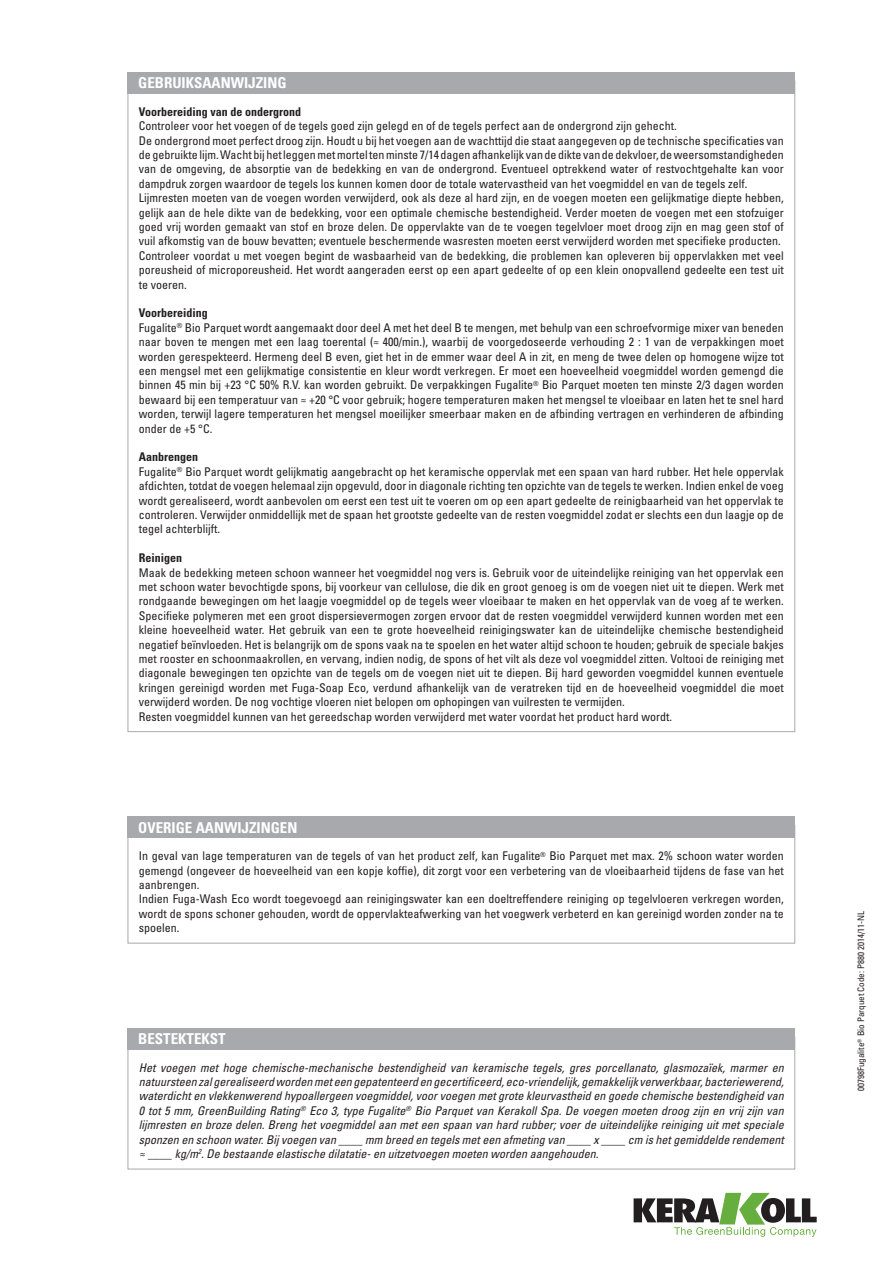
<style>
.page{position:relative;width:893px;height:1263px;background:#fff}
.page>*{position:absolute;margin:0;border:0;box-sizing:border-box;transform-origin:0 0}
.t1{font:700 condensed 15px "Univers LT Std";color:#fff}
.t2{font:condensed 12px/14.4px "Univers LT Std";color:#231f20}
.t3{font:italic condensed 12px/14.4px "Univers LT Std";color:#231f20;text-align:justify}
.t4{font:700 condensed 12px "Univers LT Std";color:#231f20}
.t5{font:condensed 9px "Univers LT Std";color:#231f20}
.s1{font-weight:700}
</style>
<div class="page">
<svg style="left:634px;top:1193px;width:183px;height:44px"></svg>
<div style="left:128px;top:72px;width:667px;height:22px;background:#a8a9ad"></div>
<div style="left:128px;top:825px;width:667px;height:118px;border:1px solid #a8a9ad"></div>
<div style="left:128px;top:817px;width:667px;height:21px;background:#a8a9ad"></div>
<div style="left:128px;top:1037px;width:667px;height:132px;border:1px solid #a8a9ad"></div>
<div style="left:128px;top:1028px;width:667px;height:21px;background:#a8a9ad"></div>
<p class="t1" style="left:138px;top:74px;width:150px">GEBRUIKSAANWIJZING</p>
<p class="t4" style="left:139px;top:104px;width:164px">Voorbereiding van de ondergrond</p>
<p class="t2" style="left:139px;top:119px;width:646px">Controleer voor het voegen of de tegels goed zijn gelegd en of de tegels perfect aan de ondergrond zijn gehecht.<br>De ondergrond moet perfect droog zijn. Houdt u bij het voegen aan de wachttijd die staat aangegeven op de technische specificaties van de gebruikte lijm. Wacht bij het leggen met mortel ten minste 7/14 dagen afhankelijk van de dikte van de dekvloer, de weersomstandigheden van de omgeving, de absorptie van de bedekking en van de ondergrond. Eventueel optrekkend water of restvochtgehalte kan voor dampdruk zorgen waardoor de tegels los kunnen komen door de totale watervastheid van het voegmiddel en van de tegels zelf.<br>Lijmresten moeten van de voegen worden verwijderd, ook als deze al hard zijn, en de voegen moeten een gelijkmatige diepte hebben, gelijk aan de hele dikte van de bedekking, voor een optimale chemische bestendigheid. Verder moeten de voegen met een stofzuiger goed vrij worden gemaakt van stof en broze delen. De oppervlakte van de te voegen tegelvloer moet droog zijn en mag geen stof of vuil afkomstig van de bouw bevatten; eventuele beschermende wasresten moeten eerst verwijderd worden met specifieke producten.<br>Controleer voordat u met voegen begint de wasbaarheid van de bedekking, die problemen kan opleveren bij oppervlakken met veel poreusheid of microporeusheid. Het wordt aangeraden eerst op een apart gedeelte of op een klein onopvallend gedeelte een test uit te voeren.</p>
<p class="t2" style="left:139px;top:306px;width:646px"><span class="s1">Voorbereiding<br></span>Fugalite<sup>®</sup> Bio Parquet wordt aangemaakt door deel A met het deel B te mengen, met behulp van een schroefvormige mixer van beneden naar boven te mengen met een laag toerental (≈ 400/min.), waarbij de voorgedoseerde verhouding 2 : 1 van de verpakkingen moet worden gerespekteerd. Hermeng deel B even, giet het in de emmer waar deel A in zit, en meng de twee delen op homogene wijze tot een mengsel met een gelijkmatige consistentie en kleur wordt verkregen. Er moet een hoeveelheid voegmiddel worden gemengd die binnen 45 min bij +23 °C 50% R.V. kan worden gebruikt. De verpakkingen Fugalite<sup>®</sup> Bio Parquet moeten ten minste 2/3 dagen worden bewaard bij een temperatuur van ≈ +20 °C voor gebruik; hogere temperaturen maken het mengsel te vloeibaar en laten het te snel hard worden, terwijl lagere temperaturen het mengsel moeilijker smeerbaar maken en de afbinding vertragen en verhinderen de afbinding onder de +5 °C.</p>
<p class="t2" style="left:139px;top:450px;width:646px"><span class="s1">Aanbrengen<br></span>Fugalite<sup>®</sup> Bio Parquet wordt gelijkmatig aangebracht op het keramische oppervlak met een spaan van hard rubber. Het hele oppervlak afdichten, totdat de voegen helemaal zijn opgevuld, door in diagonale richting ten opzichte van de tegels te werken. Indien enkel de voeg wordt gerealiseerd, wordt aanbevolen om eerst een test uit te voeren om op een apart gedeelte de reinigbaarheid van het oppervlak te controleren. Verwijder onmiddellijk met de spaan het grootste gedeelte van de resten voegmiddel zodat er slechts een dun laagje op de tegel achterblijft.</p>
<p class="t4" style="left:139px;top:551px;width:45px">Reinigen</p>
<p class="t2" style="left:139px;top:565px;width:646px">Maak de bedekking meteen schoon wanneer het voegmiddel nog vers is. Gebruik voor de uiteindelijke reiniging van het oppervlak een met schoon water bevochtigde spons, bij voorkeur van cellulose, die dik en groot genoeg is om de voegen niet uit te diepen. Werk met rondgaande bewegingen om het laagje voegmiddel op de tegels weer vloeibaar te maken en het oppervlak van de voeg af te werken.<br>Specifieke polymeren met een groot dispersievermogen zorgen ervoor dat de resten voegmiddel verwijderd kunnen worden met een kleine hoeveelheid water. Het gebruik van een te grote hoeveelheid reinigingswater kan de uiteindelijke chemische bestendigheid negatief beïnvloeden. Het is belangrijk om de spons vaak na te spoelen en het water altijd schoon te houden; gebruik de speciale bakjes met rooster en schoonmaakrollen, en vervang, indien nodig, de spons of het vilt als deze vol voegmiddel zitten. Voltooi de reiniging met diagonale bewegingen ten opzichte van de tegels om de voegen niet uit te diepen. Bij hard geworden voegmiddel kunnen eventuele kringen gereinigd worden met Fuga-Soap Eco, verdund afhankelijk van de veratreken tijd en de hoeveelheid voegmiddel die moet verwijderd worden. De nog vochtige vloeren niet belopen om ophopingen van vuilresten te vermijden.<br>Resten voegmiddel kunnen van het gereedschap worden verwijderd met water voordat het product hard wordt.</p>
<p class="t1" style="left:138px;top:818px;width:161px">OVERIGE AANWIJZINGEN</p>
<p class="t2" style="left:139px;top:848px;width:646px">In geval van lage temperaturen van de tegels of van het product zelf, kan Fugalite<sup>®</sup> Bio Parquet met max. 2% schoon water worden gemengd (ongeveer de hoeveelheid van een kopje koffie), dit zorgt voor een verbetering van de vloeibaarheid tijdens de fase van het aanbrengen.<br>Indien Fuga-Wash Eco wordt toegevoegd aan reinigingswater kan een doeltreffendere reiniging op tegelvloeren verkregen worden, wordt de spons schoner gehouden, wordt de oppervlakteafwerking van het voegwerk verbeterd en kan gereinigd worden zonder na te spoelen.</p>
<p class="t1" style="left:138px;top:1030px;width:89px">BESTEKTEKST</p>
<p class="t3" style="left:139px;top:1060px;width:646px">Het voegen met hoge chemische-mechanische bestendigheid van keramische tegels, gres porcellanato, glasmozaïek, marmer en natuursteen zal gerealiseerd worden met een gepatenteerd en gecertificeerd, eco-vriendelijk, gemakkelijk verwerkbaar, bacteriewerend, waterdicht en vlekkenwerend hypoallergeen voegmiddel, voor voegen met grote kleurvastheid en goede chemische bestendigheid van 0 tot 5 mm, GreenBuilding Rating<sup>®</sup> Eco 3, type Fugalite<sup>®</sup> Bio Parquet van Kerakoll Spa. De voegen moeten droog zijn en vrij zijn van lijmresten en broze delen. Breng het voegmiddel aan met een spaan van hard rubber; voer de uiteindelijke reiniging uit met speciale sponzen en schoon water. Bij voegen van ____ mm breed en tegels met een afmeting van ____ x ____ cm is het gemiddelde rendement ≈ ____ kg/m<sup>2</sup>. De bestaande elastische dilatatie- en uitzetvoegen moeten worden aangehouden.</p>
<p class="t5" style="left:855px;top:1091px;width:182px;rotate:-90deg">00798Fugalite<sup>®</sup> Bio Parquet Code: P880 2014/11-NL</p>
</div>
